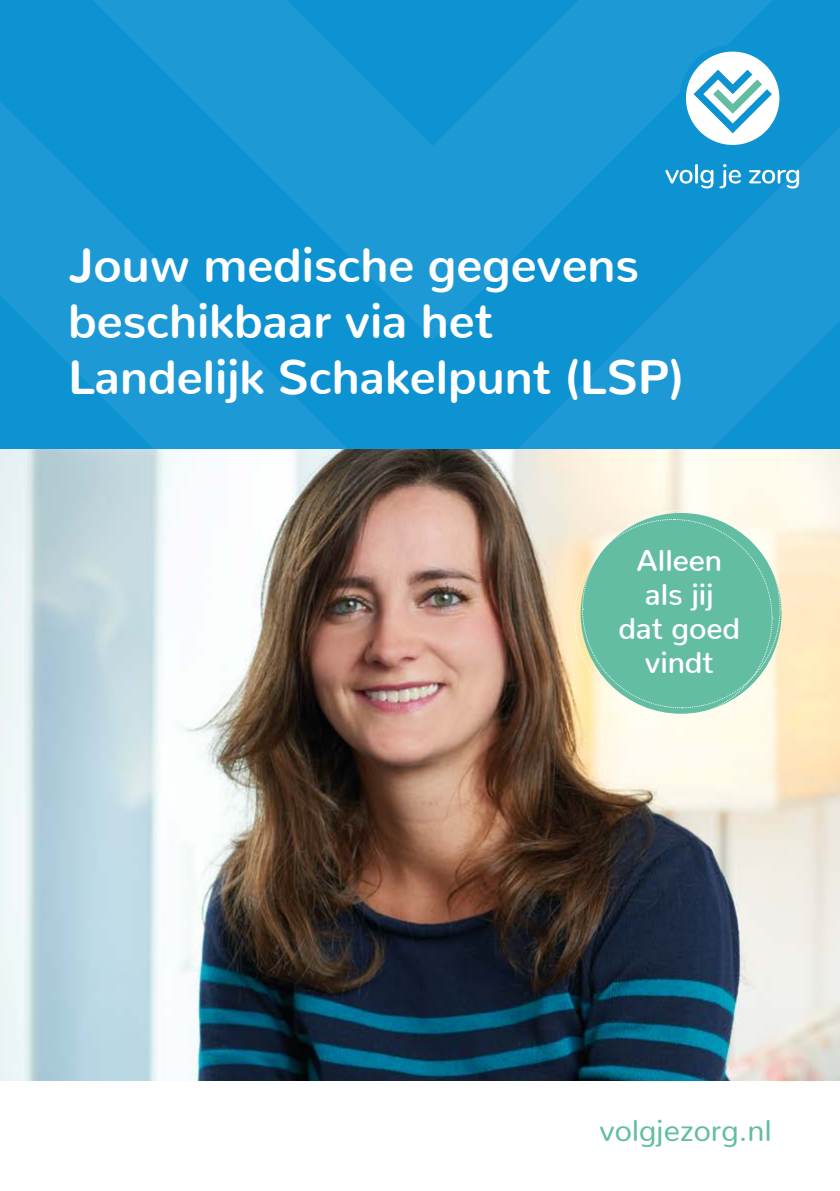
<style>
.page{position:relative;width:840px;height:1191px;background:#fff}
.page>*{position:absolute;margin:0;border:0;box-sizing:border-box;transform-origin:0 0}
.t1{font:700 48px "Nunito";color:#fff}
.t2{font:600 30px "Nunito";color:#fff}
.t3{font:30px "Nunito";color:#63bda2}
</style>
<div class="page">
<svg style="left:0;top:0;width:839px;height:450px;background:#1596d3"></svg>
<svg style="left:665px;top:164px;width:48px;height:24px"></svg>
<svg style="left:719px;top:164px;width:21px;height:24px"></svg>
<svg style="left:748px;top:170px;width:50px;height:18px"></svg>
<svg style="left:679px;top:45px;width:106px;height:106px"></svg>
<img style="left:0;top:450px;width:839px;height:630px">
<svg style="left:573px;top:509px;width:207px;height:208px;background:#8dcbb1"></svg>
<p class="t1" style="left:68px;top:222px;width:572px">Jouw medische gegevens</p>
<p class="t1" style="left:68px;top:278px;width:426px">beschikbaar via het</p>
<p class="t1" style="left:68px;top:334px;width:617px">Landelijk Schakelpunt (LSP)</p>
<p class="t2" style="left:636px;top:534px;width:87px">Alleen</p>
<p class="t2" style="left:644px;top:568px;width:70px">als jij</p>
<p class="t2" style="left:618px;top:602px;width:123px">dat goed</p>
<p class="t2" style="left:644px;top:636px;width:70px">vindt</p>
<p class="t3" style="left:599px;top:1104px;width:174px">volgjezorg.nl</p>
</div>
